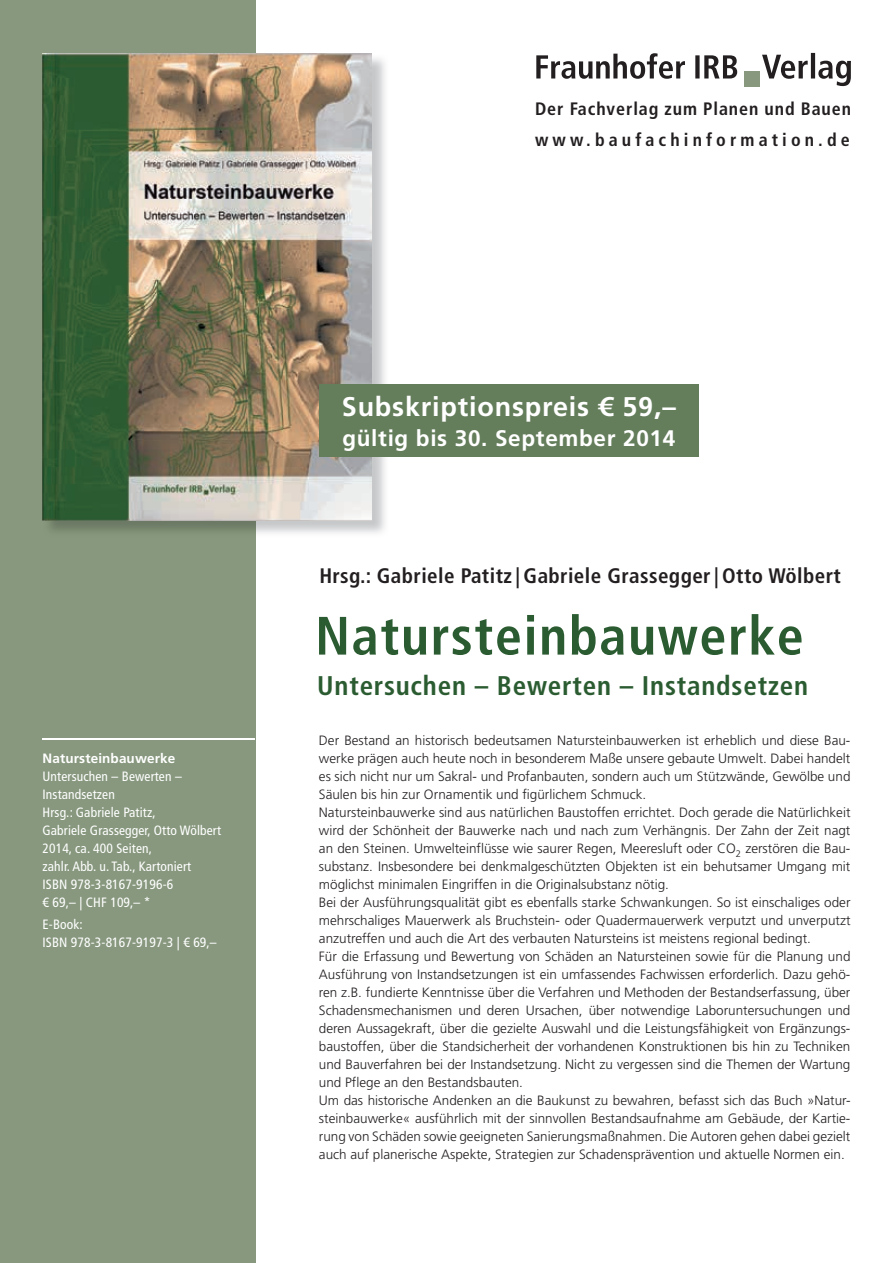
<style>
.page{position:relative;width:893px;height:1263px;background:#fff}
.page>*{position:absolute;margin:0;border:0;box-sizing:border-box;transform-origin:0 0}
.t1{font:700 condensed 54px "Frutiger LT Std";letter-spacing:.03em;color:#2b5c31}
.t2{font:700 condensed 27px "Frutiger LT Std";letter-spacing:.03em;color:#2b5c31}
.t3{font:700 27px "Frutiger LT Std";letter-spacing:.03em;color:#fff}
.t4{font:700 22.5px "Frutiger LT Std";letter-spacing:.03em;color:#fff}
.t5{font:700 condensed 21px "Frutiger LT Std";letter-spacing:.02em;color:#231f20}
.t6{font:700 condensed 18px/31.5px "Frutiger LT Std";letter-spacing:.14em;color:#231f20}
.t7{font:300 13.5px/18px "Frutiger LT Std";color:#231f20}
.t8{font:condensed 13.5px/18px "Frutiger LT Std";letter-spacing:.01em;color:#fff}
.t9{font:700 13.5px "Frutiger LT Std";letter-spacing:.01em;color:#fff}
</style>
<div class="page">
<div style="left:0;top:0;width:255px;height:1263px;background:#87987e"></div>
<svg style="left:536px;top:53px;width:201px;height:26px"></svg>
<div style="left:744px;top:71px;width:16px;height:16px;background:#87987e"></div>
<svg style="left:762px;top:53px;width:89px;height:33px"></svg>
<img style="left:43px;top:55px;width:345px;height:482px">
<img style="left:43px;top:54px;width:328px;height:466px">
<hr style="left:43px;top:738px;width:212px;height:2px;background:#fff">
<div style="left:319px;top:385px;width:380px;height:72px;background:#647d5b"></div>
<h3 class="t6" style="left:535px;top:93px;width:317px">Der Fachverlag zum Planen und Bauen www.baufachinformation.de</h3>
<p class="t9" style="left:43px;top:750px;width:134px">Natursteinbauwerke</p>
<p class="t8" style="left:43px;top:767px;width:180px">Untersuchen – Bewerten –<br>Instandsetzen<br>Hrsg.: Gabriele Patitz,<br>Gabriele Grassegger, Otto Wölbert<br>2014, ca. 400 Seiten,<br>zahlr. Abb. u. Tab., Kartoniert<br>ISBN 978-3-8167-9196-6<br>€ 69,– | CHF 109,– *</p>
<p class="t8" style="left:43px;top:915px;width:176px">E-Book:<br>ISBN 978-3-8167-9197-3 | € 69,–</p>
<h2 class="t3" style="left:342px;top:390px;width:336px">Subskriptionspreis € 59,–</h2>
<h3 class="t4" style="left:342px;top:425px;width:334px">gültig bis 30. September 2014</h3>
<h3 class="t5" style="left:319px;top:563px;width:523px">Hrsg.: gabriele Patitz | gabriele grassegger | Otto Wölbert</h3>
<h1 class="t1" style="left:315px;top:604px;width:490px">natursteinbauwerke</h1>
<h2 class="t2" style="left:317px;top:669px;width:492px">untersuchen – Bewerten – Instandsetzen</h2>
<p class="t7" style="left:319px;top:731px;width:533px">Der Bestand an historisch bedeutsamen Natursteinbauwerken ist erheblich und diese Bau&shy;werke prägen auch heute noch in besonderem Maße unsere gebaute Umwelt. Dabei handelt es sich nicht nur um Sakral- und Profanbauten, sondern auch um Stützwände, Gewölbe und Säulen bis hin zur Ornamentik und figürlichem Schmuck.<br>Natursteinbauwerke sind aus natürlichen Baustoffen errichtet. Doch gerade die Natürlichkeit wird der Schönheit der Bauwerke nach und nach zum Verhängnis. Der Zahn der Zeit nagt an den Steinen. Umwelteinflüsse wie saurer Regen, Meeresluft oder CO<sub>2</sub> zerstören die Bau&shy;substanz. Insbesondere bei denkmalgeschützten Objekten ist ein behutsamer Umgang mit möglichst minimalen Eingriffen in die Originalsubstanz nötig.<br>Bei der Ausführungsqualität gibt es ebenfalls starke Schwankungen. So ist einschaliges oder mehrschaliges Mauerwerk als Bruchstein- oder Quadermauerwerk verputzt und unverputzt anzutreffen und auch die Art des verbauten Natursteins ist meistens regional bedingt.<br>Für die Erfassung und Bewertung von Schäden an Natursteinen sowie für die Planung und Ausführung von Instandsetzungen ist ein umfassendes Fachwissen erforderlich. Dazu gehö&shy;ren z.B. fundierte Kenntnisse über die Verfahren und Methoden der Bestandserfassung, über Schadensmechanismen und deren Ursachen, über notwendige Laboruntersuchungen und deren Aussagekraft, über die gezielte Auswahl und die Leistungsfähigkeit von Ergänzungs&shy;baustoffen, über die Standsicherheit der vorhandenen Konstruktionen bis hin zu Techniken und Bauverfahren bei der Instandsetzung. Nicht zu vergessen sind die Themen der Wartung und Pflege an den Bestandsbauten.<br>Um das historische Andenken an die Baukunst zu bewahren, befasst sich das Buch »Natur&shy;steinbauwerke« ausführlich mit der sinnvollen Bestandsaufnahme am Gebäude, der Kartie&shy;rung von Schäden sowie geeigneten Sanierungsmaßnahmen. Die Autoren gehen dabei gezielt auch auf planerische Aspekte, Strategien zur Schadensprävention und aktuelle Normen ein.</p>
</div>
